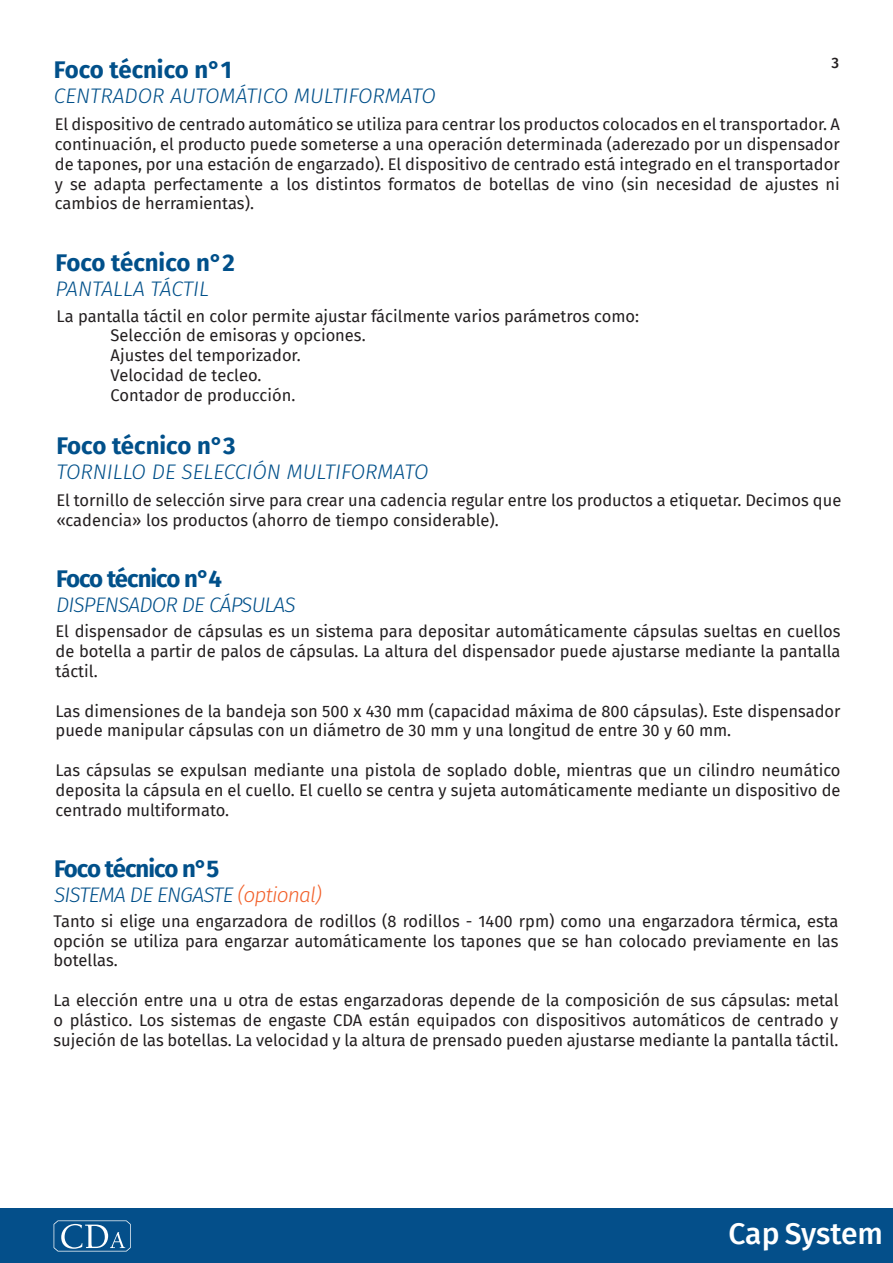
<style>
.page{position:relative;width:893px;height:1263px;background:#fff}
.page>*{position:absolute;margin:0;border:0;box-sizing:border-box;transform-origin:0 0}
.t1{font:500 30px "Fira Sans";letter-spacing:-.01em;color:#fff}
.t2{font:700 24px "Fira Sans";color:#01508a}
.t3{font:700 24px "Fira Sans";letter-spacing:-.04em;color:#01508a}
.t4{font:italic 300 21px "Fira Sans";color:#01508a}
.t5{font:italic 300 21px "Fira Sans";letter-spacing:-.04em;color:#01508a}
.t6{font:16.5px/19.8px "Fira Sans";color:#231f20;text-align:justify}
.t7{font:500 15px "Fira Sans";color:#231f20}
.s1{color:#f2602a}
</style>
<div class="page">
<div style="left:0;top:1208px;width:893px;height:54px;background:#044f8a"></div>
<svg style="left:54px;top:1220px;width:77px;height:31px"></svg>
<p class="t7" style="left:831px;top:52px;width:9px">3</p>
<h2 class="t2" style="left:54px;top:53px;width:180px">Foco técnico n°1</h2>
<p class="t4" style="left:54px;top:81px;width:383px">CENTRADOR AUTOMÁTICO MULTIFORMATO</p>
<p class="t6" style="left:55px;top:115px;width:786px">El dispositivo de centrado automático se utiliza para centrar los productos colocados en el transportador. A continuación, el producto puede someterse a una operación determinada (aderezado por un dispensador de tapones, por una estación de engarzado). El dispositivo de centrado está integrado en el transportador y se adapta perfectamente a los distintos formatos de botellas de vino (sin necesidad de ajustes ni cambios de herramientas).</p>
<h2 class="t2" style="left:56px;top:246px;width:181px">Foco técnico n°2</h2>
<p class="t4" style="left:56px;top:274px;width:155px">PANTALLA TÁCTIL</p>
<p class="t6" style="left:111px;top:306px;width:530px;text-align:left;text-indent:-54px">La pantalla táctil en color permite ajustar fácilmente varios parámetros como:<br>Selección de emisoras y opciones.<br>Ajustes del temporizador.<br>Velocidad de tecleo.<br>Contador de producción.</p>
<h2 class="t2" style="left:56px;top:429px;width:181px">Foco técnico n°3</h2>
<p class="t4" style="left:56px;top:457px;width:374px">TORNILLO DE SELECCIÓN MULTIFORMATO</p>
<p class="t6" style="left:56px;top:491px;width:786px">El tornillo de selección sirve para crear una cadencia regular entre los productos a etiquetar. Decimos que «cadencia» los productos (ahorro de tiempo considerable).</p>
<h2 class="t3" style="left:56px;top:562px;width:168px">Foco técnico n°4</h2>
<p class="t5" style="left:56px;top:590px;width:241px">DISPENSADOR DE CÁPSULAS</p>
<p class="t6" style="left:56px;top:622px;width:786px">El dispensador de cápsulas es un sistema para depositar automáticamente cápsulas sueltas en cuellos de botella a partir de palos de cápsulas. La altura del dispensador puede ajustarse mediante la pantalla táctil.</p>
<p class="t6" style="left:56px;top:701px;width:786px">Las dimensiones de la bandeja son 500 x 430 mm (capacidad máxima de 800 cápsulas). Este dispensador puede manipular cápsulas con un diámetro de 30 mm y una longitud de entre 30 y 60 mm.</p>
<p class="t6" style="left:56px;top:760px;width:786px">Las cápsulas se expulsan mediante una pistola de soplado doble, mientras que un cilindro neumático deposita la cápsula en el cuello. El cuello se centra y sujeta automáticamente mediante un dispositivo de centrado multiformato.</p>
<h2 class="t3" style="left:54px;top:851px;width:167px">Foco técnico n°5</h2>
<p class="t5" style="left:54px;top:880px;width:270px">SISTEMA DE ENGASTE <span class="s1">(optional)</span></p>
<p class="t6" style="left:53px;top:911px;width:786px">Tanto si elige una engarzadora de rodillos (8 rodillos - 1400 rpm) como una engarzadora térmica, esta opción se utiliza para engarzar automáticamente los tapones que se han colocado previamente en las botellas.</p>
<p class="t6" style="left:53px;top:990px;width:786px">La elección entre una u otra de estas engarzadoras depende de la composición de sus cápsulas: metal o plástico. Los sistemas de engaste CDA están equipados con dispositivos automáticos de centrado y sujeción de las botellas. La velocidad y la altura de prensado pueden ajustarse mediante la pantalla táctil.</p>
<h1 class="t1" style="left:729px;top:1213px;width:156px">Cap System</h1>
</div>
